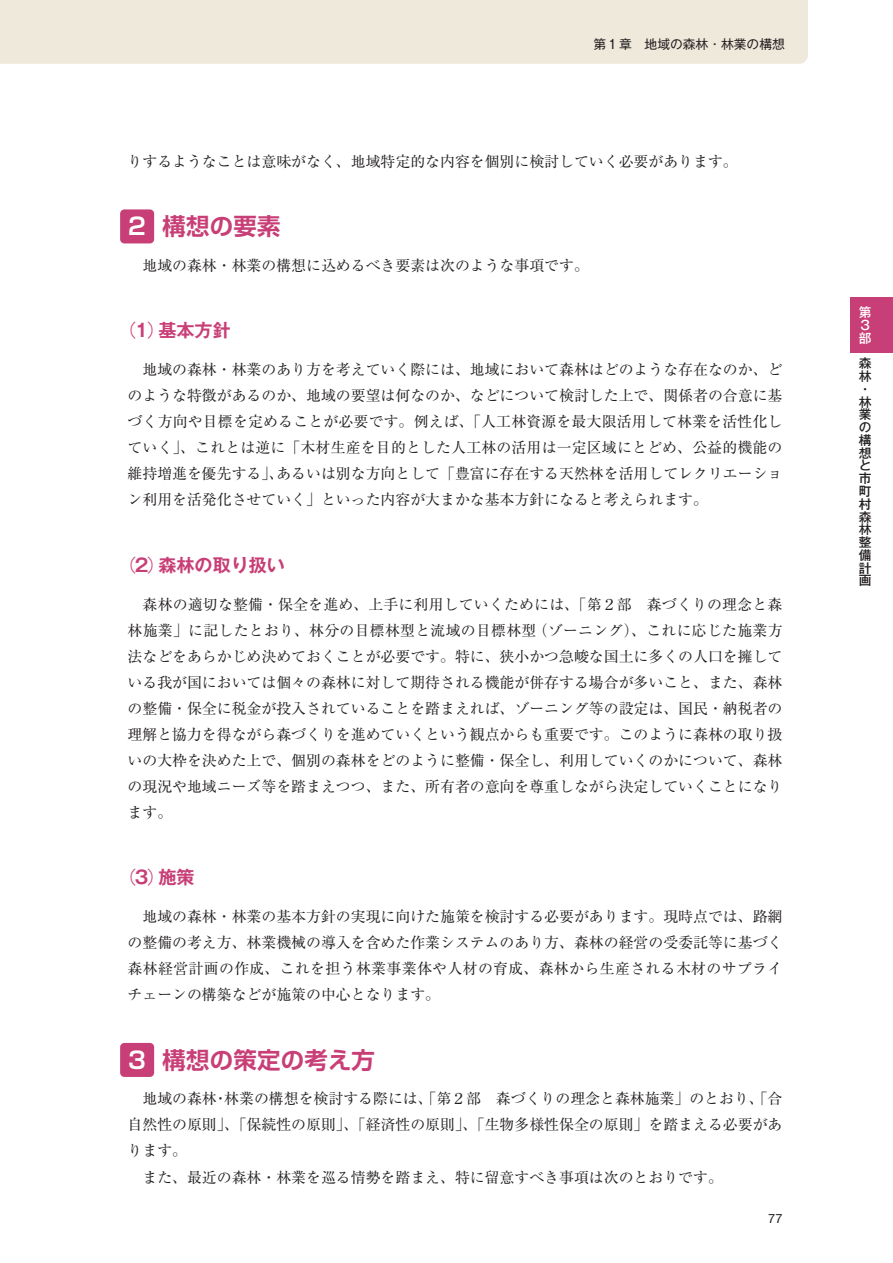
<style>
.page{position:relative;width:893px;height:1263px;background:#fff}
.page>*{position:absolute;margin:0;border:0;box-sizing:border-box;transform-origin:0 0}
.t1{font:700 23.4px "Shin Go Pr 6 N De";letter-spacing:.01em;color:#c83e76}
.t2{font:700 23.4px "Shin Go Pr 6 N De";color:#fff}
.t3{font:700 18px "Gothic MB101 Pr 6 N De";color:#c83e76}
.t4{font:14.85px/26.1px "Ryumin Pr 6 N";color:#231f20;text-align:justify}
.t5{font:500 12.75px/12.8px "Gothic MB101 Pr 6 N";color:#231f20}
.t6{font:12.75px "Gothic MB101 Pr 6 N";color:#231f20}
.t7{font:500 12.75px/12.8px "Gothic MB101 Pr 6 N";color:#fff}
.t8{font:12.75px "Helvetica Neue LT Std";color:#231f20}
.s1{font-family:"Gothic MB101 Pr 6 N";font-weight:300}
</style>
<div class="page">
<div style="left:0;top:0;width:808px;height:64px;background:#efe9dc"></div>
<div style="left:850px;top:298px;width:43px;height:55px;background:#c83e76"></div>
<div style="left:120px;top:209px;width:34px;height:34px;background:#c83e76;border-radius:4px"></div>
<div style="left:120px;top:1043px;width:34px;height:34px;background:#c83e76;border-radius:4px"></div>
<p class="t6" style="left:594px;top:34px;width:193px">第１章　地域の森林・林業の構想</p>
<p class="t4" style="left:128px;top:147px;width:612px">りするようなことは意味がなく、地域特定的な内容を個別に検討していく必要があります。</p>
<h1 class="t1" style="left:163px;top:207px;width:119px">構想の要素</h1>
<p class="t4" style="left:128px;top:251px;width:463px">　地域の森林・林業の構想に込めるべき要素は次のような事項です。</p>
<h1 class="t2" style="left:128px;top:207px;width:19px">2</h1>
<p class="t3" style="left:119px;top:315px;width:114px"><span class="s1">（</span>1<span class="s1">）</span>基本方針</p>
<p class="t4" style="left:128px;top:356px;width:656px">　地域の森林・林業のあり方を考えていく際には、地域において森林はどのような存在なのか、どのような特徴があるのか、地域の要望は何なのか、などについて検討した上で、関係者の合意に基づく方向や目標を定めることが必要です。例えば、「人工林資源を最大限活用して林業を活性化していく」、これとは逆に「木材生産を目的とした人工林の活用は一定区域にとどめ、公益的機能の維持増進を優先する」、あるいは別な方向として「豊富に存在する天然林を活用してレクリエーション利用を活発化させていく」といった内容が大まかな基本方針になると考えられます。</p>
<p class="t3" style="left:119px;top:550px;width:168px"><span class="s1">（</span>2<span class="s1">）</span>森林の取り扱い</p>
<p class="t4" style="left:128px;top:590px;width:656px">　森林の適切な整備・保全を進め、上手に利用していくためには、「第２部　森づくりの理念と森林施業」に記したとおり、林分の目標林型と流域の目標林型（ゾーニング）、これに応じた施業方法などをあらかじめ決めておくことが必要です。特に、狭小かつ急峻な国土に多くの人口を擁している我が国においては個々の森林に対して期待される機能が併存する場合が多いこと、また、森林の整備・保全に税金が投入されていることを踏まえれば、ゾーニング等の設定は、国民・納税者の理解と協力を得ながら森づくりを進めていくという観点からも重要です。このように森林の取り扱いの大枠を決めた上で、個別の森林をどのように整備・保全し、利用していくのかについて、森林の現況や地域ニーズ等を踏まえつつ、また、所有者の意向を尊重しながら決定していくことになります。</p>
<p class="t3" style="left:119px;top:862px;width:78px"><span class="s1">（</span>3<span class="s1">）</span>施策</p>
<p class="t4" style="left:128px;top:903px;width:656px">　地域の森林・林業の基本方針の実現に向けた施策を検討する必要があります。現時点では、路網の整備の考え方、林業機械の導入を含めた作業システムのあり方、森林の経営の受委託等に基づく森林経営計画の作成、これを担う林業事業体や人材の育成、森林から生産される木材のサプライチェーンの構築などが施策の中心となります。</p>
<h1 class="t1" style="left:163px;top:1040px;width:214px">構想の策定の考え方</h1>
<p class="t4" style="left:128px;top:1085px;width:656px;text-align:left">　地域の森林・林業の構想を検討する際には、「第２部　森づくりの理念と森林施業」のとおり、「合自然性の原則」、「保続性の原則」、「経済性の原則」、「生物多様性保全の原則」を踏まえる必要があります。<br>　また、最近の森林・林業を巡る情勢を踏まえ、特に留意すべき事項は次のとおりです。</p>
<h1 class="t2" style="left:128px;top:1041px;width:19px">3</h1>
<p class="t8" style="left:768px;top:1210px;width:16px">77</p>
<p class="t7" style="left:859px;top:305px;width:14px">第<br>３部</p>
<p class="t5" style="left:859px;top:356px;width:14px">森林・林業の構想と市町村森林整備計画</p>
</div>
